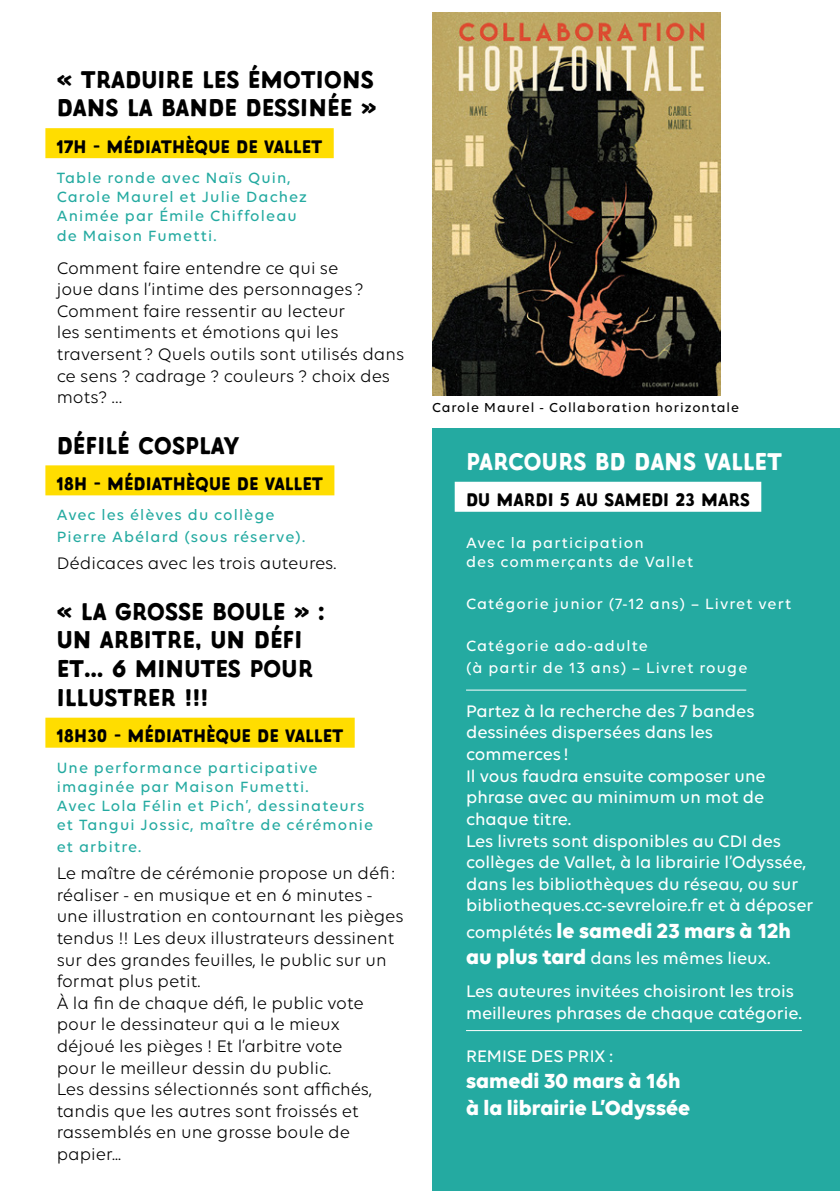
<style>
.page{position:relative;width:840px;height:1191px;background:#fff}
.page>*{position:absolute;margin:0;border:0;box-sizing:border-box;transform-origin:0 0}
.t1{font:24px/28.8px "Labours";color:#000}
.t2{font:24px "Labours";color:#fff}
.t3{font:700 22px/26.4px "Volte";color:#fff}
.t4{font:18px/21.6px "Volte";color:#000}
.t5{font:500 18px/21.6px "Volte";color:#fff}
.t6{font:18px "Labours";color:#000}
.t7{font:500 16px/19.2px "Volte";letter-spacing:.07em;color:#24aaa1}
.t8{font:500 16px/19.2px "Volte";letter-spacing:.07em;color:#fff}
.t9{font:500 14px "Volte";letter-spacing:.07em;color:#000}
.s1{font-weight:500;font-size:18px}
.s2{font-weight:700;font-size:22px}
</style>
<div class="page">
<div style="left:45px;top:128px;width:288px;height:30px;background:#fd0"></div>
<div style="left:45px;top:465px;width:289px;height:30px;background:#fd0"></div>
<div style="left:45px;top:717px;width:309px;height:30px;background:#fd0"></div>
<div style="left:432px;top:428px;width:407px;height:763px;background:#24aaa1"></div>
<div style="left:454px;top:482px;width:306px;height:30px;background:#fff"></div>
<hr style="left:466px;top:689px;width:279px;height:1px;background:#fff">
<hr style="left:466px;top:1030px;width:335px;height:1px;background:#fff">
<img style="left:432px;top:12px;width:288px;height:383px">
<p class="t1" style="left:57px;top:65px;width:321px">« TRADUIRE LES ÉMOTIONS<br>DANS LA BANDE DESSINÉE »</p>
<p class="t6" style="left:57px;top:133px;width:267px">17H - MÉDIATHÈQUE DE VALLET</p>
<p class="t7" style="left:57px;top:168px;width:251px">Table ronde avec Naïs Quin,<br>Carole Maurel et Julie Dachez</p>
<p class="t7" style="left:57px;top:206px;width:241px">Animée par Émile Chiffoleau de Maison Fumetti.</p>
<p class="t4" style="left:57px;top:257px;width:349px">Comment faire entendre ce qui se<br>joue dans l’intime des personnages ?<br>Comment faire ressentir au lecteur<br>les sentiments et émotions qui les traversent ? Quels outils sont utilisés dans ce sens ? cadrage ? couleurs ? choix des mots? …</p>
<p class="t1" style="left:57px;top:430px;width:184px">DÉFILÉ COSPLAY</p>
<p class="t6" style="left:57px;top:471px;width:268px">18H - MÉDIATHÈQUE DE VALLET</p>
<p class="t7" style="left:57px;top:504px;width:250px;line-height:21.6px">Avec les élèves du collège<br>Pierre Abélard (sous réserve).</p>
<p class="t4" style="left:57px;top:552px;width:281px">Dédicaces avec les trois auteures.</p>
<p class="t1" style="left:57px;top:596px;width:269px">« LA GROSSE BOULE » :<br>UN ARBITRE, UN DÉFI<br>ET… 6 MINUTES POUR<br>ILLUSTRER !!!</p>
<p class="t6" style="left:57px;top:723px;width:288px">18H30 - MÉDIATHÈQUE DE VALLET</p>
<p class="t7" style="left:57px;top:757px;width:262px">Une performance participative imaginée par Maison Fumetti.</p>
<p class="t7" style="left:57px;top:796px;width:309px">Avec Lola Félin et Pich’, dessinateurs</p>
<p class="t7" style="left:57px;top:814px;width:318px;line-height:21.6px">et Tangui Jossic, maître de cérémonie et arbitre.</p>
<p class="t4" style="left:57px;top:862px;width:348px">Le maître de cérémonie propose un défi: réaliser - en musique et en 6 minutes - une illustration en contournant les pièges tendus !! Les deux illustrateurs dessinent sur des grandes feuilles, le public sur un format plus petit.</p>
<p class="t4" style="left:57px;top:991px;width:308px">À la fin de chaque défi, le public vote pour le dessinateur qui a le mieux déjoué les pièges ! Et l’arbitre vote pour le meilleur dessin du public.</p>
<p class="t4" style="left:57px;top:1078px;width:316px">Les dessins sélectionnés sont affichés, tandis que les autres sont froissés et rassemblés en une grosse boule de papier...</p>
<p class="t9" style="left:432px;top:399px;width:308px">Carole Maurel - Collaboration horizontale</p>
<p class="t2" style="left:466px;top:445px;width:317px">PARCOURS BD DANS VALLET</p>
<p class="t6" style="left:466px;top:487px;width:285px">DU MARDI 5 AU SAMEDI 23 MARS</p>
<p class="t8" style="left:466px;top:533px;width:228px">Avec la participation<br>des commerçants de Vallet</p>
<p class="t8" style="left:466px;top:594px;width:326px">Catégorie junior (7-12 ans) – Livret vert</p>
<p class="t8" style="left:466px;top:634px;width:283px;line-height:21.6px">Catégorie ado-adulte<br>(à partir de 13 ans) – Livret rouge</p>
<p class="t5" style="left:466px;top:700px;width:290px">Partez à la recherche des 7 bandes dessinées dispersées dans les commerces !</p>
<p class="t5" style="left:466px;top:764px;width:301px;text-align:justify">Il vous faudra ensuite composer une phrase avec au minimum un mot de chaque titre.</p>
<p class="t5" style="left:466px;top:829px;width:341px">Les livrets sont disponibles au CDI des collèges de Vallet, à la librairie l’Odyssée,</p>
<p class="t5" style="left:466px;top:872px;width:349px">dans les bibliothèques du réseau, ou sur bibliotheques.cc-sevreloire.fr et à déposer</p>
<p class="t3" style="left:466px;top:916px;width:326px"><span class="s1">complétés</span> le samedi 23 mars à 12h</p>
<p class="t5" style="left:466px;top:947px;width:306px"><span class="s2">au plus tard</span> dans les mêmes lieux.</p>
<p class="t5" style="left:466px;top:980px;width:337px">Les auteures invitées choisiront les trois meilleures phrases de chaque catégorie.</p>
<p class="t5" style="left:466px;top:1044px;width:148px">REMISE DES PRIX :</p>
<p class="t3" style="left:466px;top:1067px;width:226px">samedi 30 mars à 16h à la librairie L’Odyssée</p>
</div>
